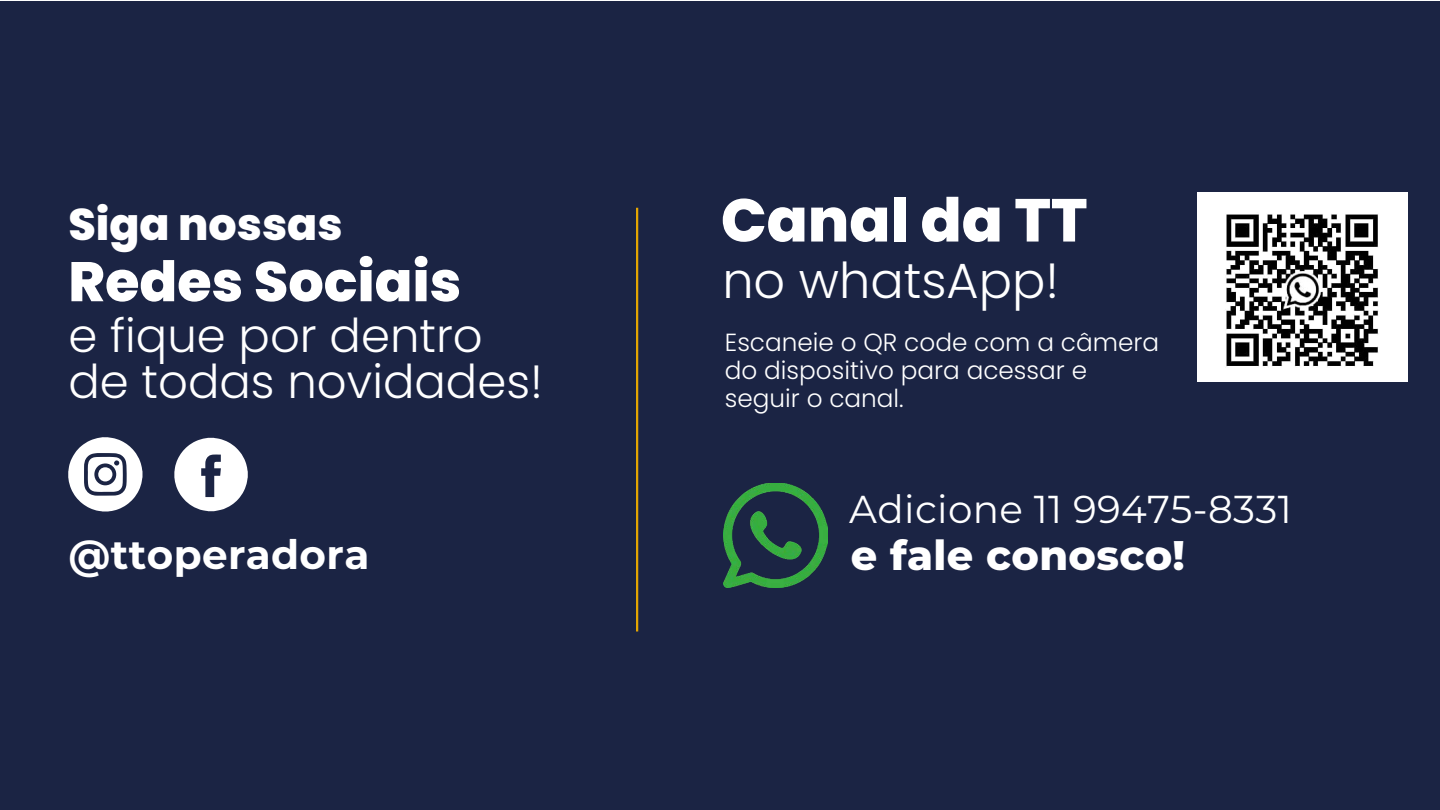
<style>
.page{position:relative;width:1440px;height:810px;background:#fff}
.page>*{position:absolute;margin:0;border:0;box-sizing:border-box;transform-origin:0 0}
.t1{font:800 60.45px "Poppins";color:#fff}
.t2{font:800 55.65px "Poppins";color:#fff}
.t3{font:300 49.43px "Poppins";color:#fff}
.t4{font:300 46.58px/45.8px "Poppins";color:#fff}
.t5{font:800 44.33px "Poppins";color:#fff}
.t6{font:800 41.33px "Montserrat";letter-spacing:.01em;color:#fff}
.t7{font:700 40.5px "Montserrat";letter-spacing:.01em;color:#fff}
.t8{font:38.92px "Montserrat";letter-spacing:.01em;color:#fff}
.t9{font:300 24.75px/27.8px "Poppins";color:#fff}
</style>
<div class="page">
<div style="left:0;top:1px;width:1440px;height:809px;background:#1b2444"></div>
<svg style="left:68px;top:437px;width:75px;height:75px"></svg>
<svg style="left:174px;top:438px;width:74px;height:73px"></svg>
<img style="left:724px;top:483px;width:104px;height:104px">
<hr style="left:636px;top:208px;width:2px;height:424px;background:#e4a502">
<img style="left:1197px;top:193px;width:211px;height:188px">
<h3 class="t5" style="left:68px;top:199px;width:276px">Siga nossas</h3>
<h2 class="t2" style="left:68px;top:249px;width:394px">Redes Sociais</h2>
<h3 class="t4" style="left:68px;top:313px;width:476px">e fique por dentro de todas novidades!</h3>
<h3 class="t7" style="left:68px;top:525px;width:302px">@ttoperadora</h3>
<h1 class="t1" style="left:721px;top:185px;width:368px">Canal da TT</h1>
<h3 class="t3" style="left:722px;top:252px;width:338px">no whatsApp!</h3>
<p class="t9" style="left:725px;top:329px;width:436px">Escaneie o QR code com a câmera do dispositivo para acessar e seguir o canal.</p>
<h3 class="t8" style="left:849px;top:482px;width:444px">Adicione 11 99475-8331</h3>
<h3 class="t6" style="left:851px;top:525px;width:336px">e fale conosco!</h3>
</div>
